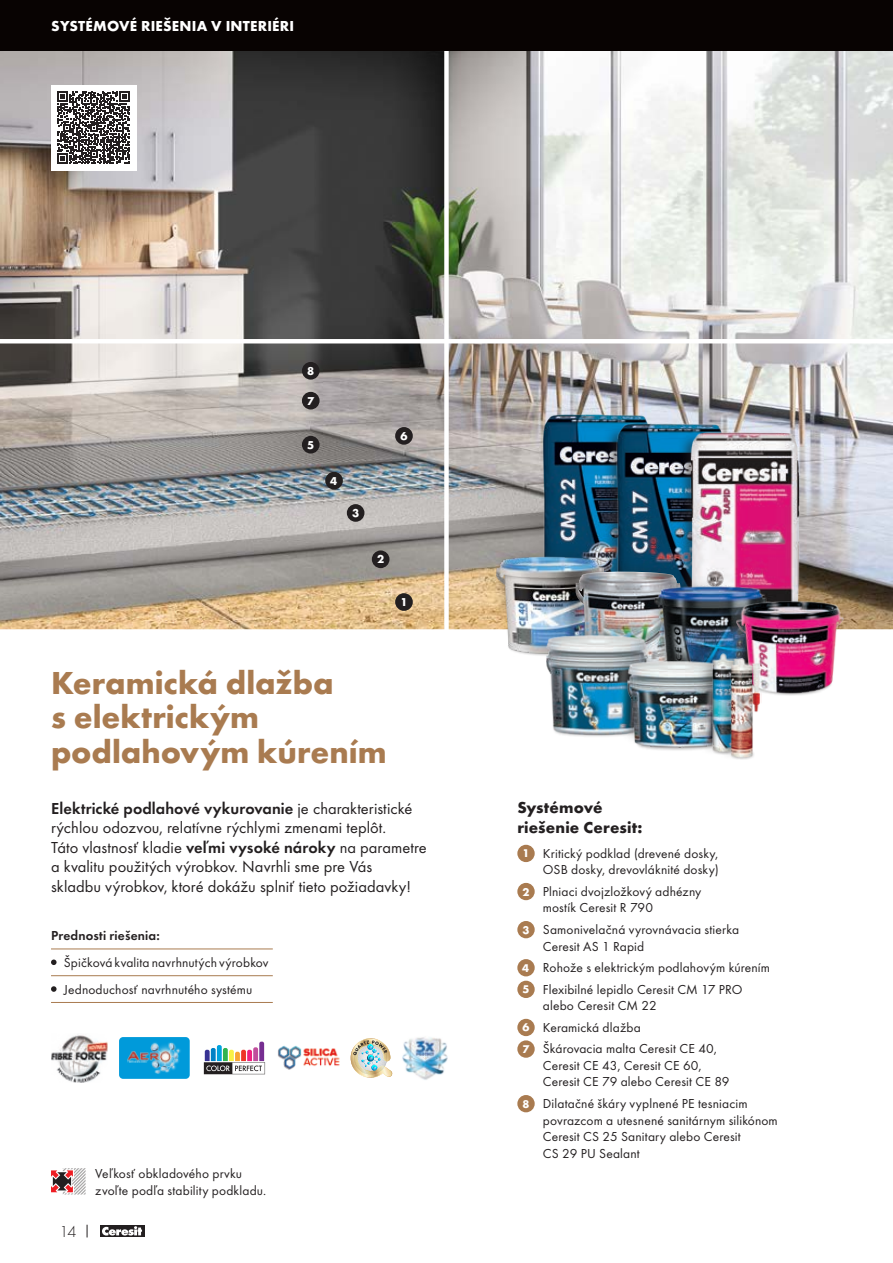
<style>
.page{position:relative;width:893px;height:1263px;background:#fff}
.page>*{position:absolute;margin:0;border:0;box-sizing:border-box;transform-origin:0 0}
.t1{font:700 33px/34.5px "Futura TOT";color:#a97b50}
.t2{font:16.5px/19.5px "Futura TOT";letter-spacing:.005em;color:#231f20}
.t3{font:700 16.5px/19.5px "Futura TOT";letter-spacing:.01em;color:#231f20}
.t4{font:16.5px "Futura TOT Ligh";color:#231f20}
.t5{font:700 15px "Futura TOT";letter-spacing:.015em;color:#fff}
.t6{font:13.5px/16.5px "Futura TOT";letter-spacing:.01em;color:#231f20}
.t7{font:600 13.5px "Futura TOT";letter-spacing:.015em;color:#231f20}
.t8{font:700 11.85px "Futura TOT";color:#fff}
.s1{font-weight:600}
.s2{font-weight:700;font-size:11.7px;color:#fff}
</style>
<div class="page">
<img style="left:0;top:343px;width:893px;height:286px">
<img style="left:0;top:51px;width:893px;height:288px">
<div style="left:444px;top:0;width:5px;height:631px;background:#fff"></div>
<div style="left:517px;top:845px;width:18px;height:17px;background:#a97b50;border-radius:50%"></div>
<div style="left:517px;top:883px;width:18px;height:17px;background:#a97b50;border-radius:50%"></div>
<div style="left:517px;top:921px;width:18px;height:17px;background:#a97b50;border-radius:50%"></div>
<div style="left:517px;top:959px;width:18px;height:17px;background:#a97b50;border-radius:50%"></div>
<div style="left:517px;top:981px;width:18px;height:17px;background:#a97b50;border-radius:50%"></div>
<div style="left:517px;top:1019px;width:18px;height:17px;background:#a97b50;border-radius:50%"></div>
<div style="left:517px;top:1040px;width:18px;height:18px;background:#a97b50;border-radius:50%"></div>
<div style="left:517px;top:1095px;width:18px;height:17px;background:#a97b50;border-radius:50%"></div>
<hr style="left:51px;top:948px;width:222px;height:1px;background:#a97b50">
<hr style="left:51px;top:975px;width:222px;height:1px;background:#a97b50">
<hr style="left:51px;top:1002px;width:222px;height:1px;background:#a97b50">
<svg style="left:51px;top:959px;width:6px;height:6px"></svg>
<svg style="left:51px;top:986px;width:6px;height:6px"></svg>
<img style="left:535px;top:405px;width:125px;height:138px">
<div style="left:603px;top:423px;width:34px;height:180px;background:#231f20;opacity:.6"></div>
<img style="left:609px;top:414px;width:125px;height:142px">
<div style="left:677px;top:431px;width:34px;height:180px;background:#231f20;opacity:.6"></div>
<img style="left:682px;top:422px;width:126px;height:173px">
<div style="left:489px;top:543px;width:120px;height:81px;background:#231f20;opacity:.4"></div>
<img style="left:496px;top:556px;width:72px;height:74px">
<div style="left:568px;top:556px;width:120px;height:82px;background:#231f20;opacity:.4"></div>
<img style="left:717px;top:582px;width:54px;height:68px">
<div style="left:728px;top:595px;width:107px;height:100px;background:#231f20;opacity:.4"></div>
<img style="left:733px;top:598px;width:114px;height:98px">
<img style="left:506px;top:560px;width:211px;height:177px">
<img style="left:625px;top:659px;width:72px;height:91px">
<div style="left:697px;top:656px;width:35px;height:99px;background:#231f20;opacity:.4"></div>
<img style="left:701px;top:651px;width:48px;height:104px">
<div style="left:716px;top:660px;width:34px;height:100px;background:#231f20;opacity:.4"></div>
<div style="left:729px;top:748px;width:26px;height:12px;background:#231f20;opacity:.5"></div>
<img style="left:723px;top:656px;width:38px;height:102px">
<img style="left:51px;top:1035px;width:56px;height:48px">
<svg style="left:351px;top:1038px;width:41px;height:40px"></svg>
<img style="left:402px;top:1037px;width:46px;height:43px">
<svg style="left:204px;top:1042px;width:61px;height:32px"></svg>
<img style="left:278px;top:1045px;width:62px;height:25px">
<div style="left:119px;top:1037px;width:71px;height:42px;background:#009ada;border-radius:4px"></div>
<img style="left:128px;top:1042px;width:53px;height:32px">
<div style="left:395px;top:593px;width:18px;height:18px;background:#231f20;border-radius:50%"></div>
<div style="left:372px;top:550px;width:17px;height:18px;background:#231f20;border-radius:50%"></div>
<div style="left:347px;top:504px;width:17px;height:18px;background:#231f20;border-radius:50%"></div>
<div style="left:325px;top:472px;width:18px;height:17px;background:#231f20;border-radius:50%"></div>
<div style="left:395px;top:427px;width:18px;height:18px;background:#231f20;border-radius:50%"></div>
<div style="left:302px;top:362px;width:18px;height:18px;background:#231f20;border-radius:50%"></div>
<div style="left:302px;top:392px;width:18px;height:17px;background:#231f20;border-radius:50%"></div>
<div style="left:302px;top:436px;width:18px;height:17px;background:#231f20;border-radius:50%"></div>
<svg style="left:51px;top:1168px;width:35px;height:26px"></svg>
<div style="left:51px;top:85px;width:85px;height:85px;background:#fff"></div>
<svg style="left:57px;top:91px;width:73px;height:73px"></svg>
<svg style="left:87px;top:1225px;width:1px;height:12px"></svg>
<svg style="left:100px;top:1225px;width:44px;height:12px"></svg>
<svg style="left:102px;top:1226px;width:40px;height:9px"></svg>
<div style="left:0;top:0;width:893px;height:51px;background:#080302"></div>
<p class="t5" style="left:51px;top:17px;width:244px">SYSTÉMOVÉ RIEŠENIA V INTERIÉRI</p>
<p class="t8" style="left:307px;top:363px;width:9px">8</p>
<p class="t8" style="left:307px;top:393px;width:9px">7</p>
<p class="t8" style="left:307px;top:437px;width:9px">5</p>
<p class="t8" style="left:330px;top:473px;width:9px">4</p>
<p class="t8" style="left:352px;top:506px;width:9px">3</p>
<p class="t8" style="left:400px;top:429px;width:9px">6</p>
<p class="t8" style="left:377px;top:552px;width:9px">2</p>
<p class="t8" style="left:400px;top:595px;width:9px">1</p>
<h1 class="t1" style="left:51px;top:665px;width:337px">Keramická dlažba<br>s elektrickým podlahovým kúrením</h1>
<p class="t2" style="left:51px;top:798px;width:377px"><span class="s1">Elektrické podlahové vykurovanie</span> je charakteristické rýchlou odozvou, relatívne rýchlymi zmenami teplôt.<br>Táto vlastnosť kladie <span class="s1">veľmi vysoké nároky</span> na parametre a kvalitu použitých výrobkov. Navrhli sme pre Vás<br>skladbu výrobkov, ktoré dokážu splniť tieto požiadavky!</p>
<p class="t7" style="left:51px;top:927px;width:110px">Prednosti riešenia:</p>
<p class="t6" style="left:64px;top:949px;width:206px;line-height:26.7px">Špičková kvalita navrhnutých výrobkov<br>Jednoduchosť navrhnutého systému</p>
<p class="t4" style="left:60px;top:1222px;width:18px">14</p>
<p class="t6" style="left:95px;top:1165px;width:172px">Veľkosť obkladového prvku zvoľte podľa stability podkladu.</p>
<p class="t3" style="left:517px;top:798px;width:127px">Systémové riešenie Ceresit:</p>
<p class="t6" style="left:522px;top:845px;width:198px;text-align:right"><span class="s2">1</span> Kritický podklad (drevené dosky,<br>OSB dosky, drevovláknité dosky)</p>
<p class="t6" style="left:543px;top:883px;width:160px;text-indent:-20px"><span class="s2">2</span> Plniaci dvojzložkový adhézny mostík Ceresit R 790</p>
<p class="t6" style="left:543px;top:921px;width:198px;text-indent:-20px"><span class="s2">3</span> Samonivelačná vyrovnávacia stierka<br>Ceresit AS 1 Rapid</p>
<p class="t6" style="left:522px;top:957px;width:249px;line-height:21.6px"><span class="s2">4</span> Rohože s elektrickým podlahovým kúrením<br><span class="s2">5</span> Flexibilné lepidlo Ceresit CM 17 PRO</p>
<p class="t6" style="left:522px;top:995px;width:196px;line-height:21.6px;text-indent:20px">alebo Ceresit CM 22<br><span class="s2">6</span> Keramická dlažba<br><span class="s2">7</span> Škárovacia malta Ceresit CE 40,</p>
<p class="t6" style="left:543px;top:1057px;width:188px">Ceresit CE 43, Ceresit CE 60,<br>Ceresit CE 79 alebo Ceresit CE 89</p>
<p class="t6" style="left:543px;top:1095px;width:236px;text-indent:-20px"><span class="s2">8</span> Dilatačné škáry vyplnené PE tesniacim povrazcom a utesnené sanitárnym silikónom Ceresit CS 25 Sanitary alebo Ceresit<br>CS 29 PU Sealant</p>
</div>
